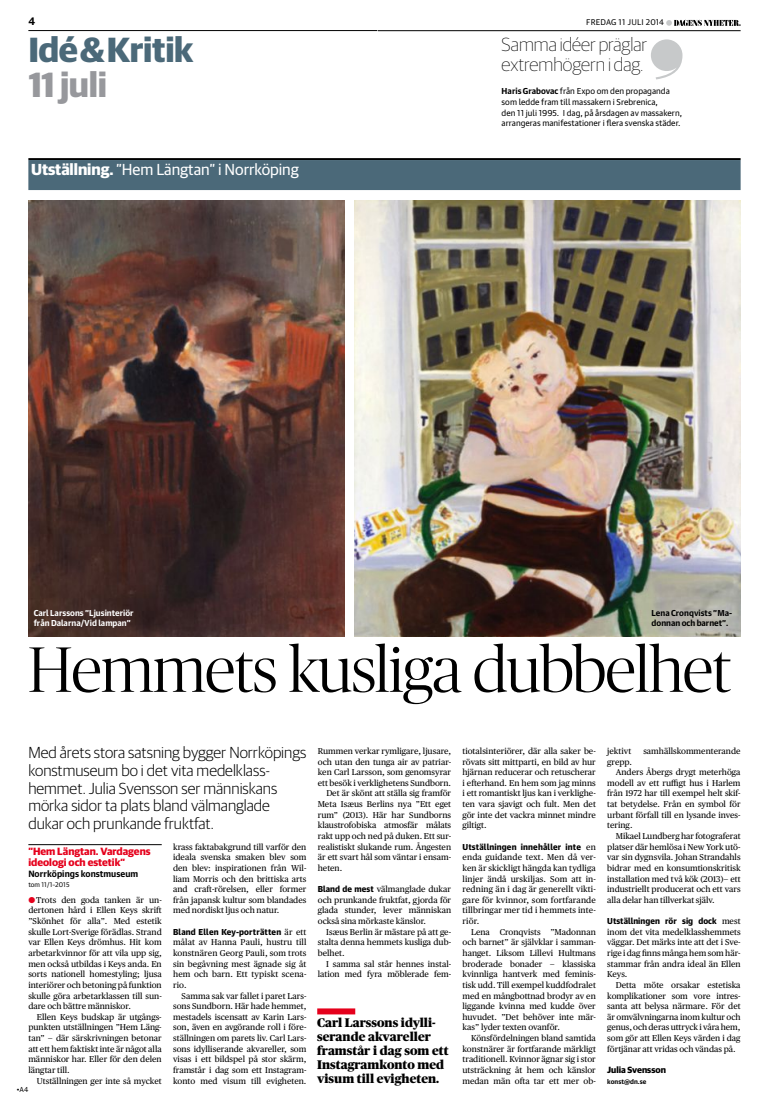
<style>
.page{position:relative;width:769px;height:1112px;background:#fff}
.page>*{position:absolute;margin:0;border:0;box-sizing:border-box;transform-origin:0 0}
.t1{font:300 64px "Publico Banner";letter-spacing:-.01em;color:#000}
.t2{font:700 35px "Guardian Sans";letter-spacing:-.01em;color:#4b6979}
.t3{font:700 35px "Guardian Sans";letter-spacing:-.01em;color:#97989c}
.t4{font:100 19px/20px "Guardian Sans";color:#000}
.t5{font:300 16px/17.5px "Guardian Sans";color:#000}
.t6{font:16px "Guardian Sans";letter-spacing:-.005em;color:#fff}
.t7{font:900 12.5px/14px "Publico Headline";color:#000}
.t8{font:700 10.5px/10.6px "Guardian Sans";color:#e5001c}
.t9{font:700 10.5px "Guardian Text Sans";color:#000}
.t10{font:700 9px "Guardian Sans";color:#000}
.t11{font:700 8.8px "Guardian Text Sans";color:#000}
.t12{font:8.5px/10.6px "Publico Text Sv";color:#000;text-align:justify}
.t13{font:8.3px/10.6px "Guardian Text Sans";color:#000}
.t14{font:900 8.3px "Guardian Text Sans";letter-spacing:.015em;color:#000}
.t15{font:700 8.3px/10.6px "Guardian Text Sans";color:#fff}
.t16{font:700 8.3px/10.6px "Guardian Text Sans";color:#000}
.t17{font:8px "Guardian Text Sans";letter-spacing:.015em;color:#000}
.t18{font:7px "Guardian Text Sans";color:#000}
.t19{font:6.5px "Guardian Text Sans";letter-spacing:.005em;color:#000}
.t20{font:700 6.5px "Guardian Text Sans";letter-spacing:.005em;color:#000}
.s1{font-weight:700}
.s2{color:#e5001c}
.s3{font-family:"Publico Text Sv";font-weight:400;font-size:8.5px}
.s4{font-family:"Guardian Text Sans";font-weight:900;font-size:8.3px}
</style>
<div class="page">
<hr style="left:28px;top:30px;width:712px;height:1px;background:#000">
<svg style="left:666px;top:20px;width:74px;height:6px"></svg>
<svg style="left:651px;top:39px;width:31px;height:40px"></svg>
<hr style="left:28px;top:158px;width:712px;height:2px;background:#000">
<div style="left:28px;top:160px;width:712px;height:30px;background:#4b6979"></div>
<hr style="left:28px;top:844px;width:134px;height:1px;background:#000">
<img style="left:354px;top:201px;width:386px;height:435px">
<img style="left:28px;top:201px;width:316px;height:435px">
<div style="left:317px;top:1008px;width:38px;height:6px;background:#e5001c"></div>
<p class="t9" style="left:28px;top:14px;width:8px">4</p>
<p class="t17" style="left:586px;top:17px;width:79px">fredag 11 juli 2014</p>
<h2 class="t2" style="left:28px;top:24px;width:167px">Idé &amp; Kritik</h2>
<h2 class="t3" style="left:28px;top:59px;width:80px">11 juli</h2>
<h3 class="t6" style="left:31px;top:158px;width:269px"><span class="s1">Utställning.</span> ”Hem Längtan” i Norrköping</h3>
<h3 class="t4" style="left:501px;top:34px;width:147px">Samma idéer präglar extremhögern i dag.</h3>
<p class="t13" style="left:501px;top:86px;width:182px"><span class="s1">Haris Grabovac</span> från expo om den propaganda som ledde fram till massakern i Srebrenica,<br>den 11 juli 1995. i dag, på årsdagen av massakern, arrangeras manifestationer i flera svenska städer.</p>
<p class="t15" style="left:34px;top:607px;width:101px">Carl Larssons ”Ljusinteriör från Dalarna/Vid lampan”</p>
<p class="t16" style="left:651px;top:607px;width:82px">Lena Cronqvists ”Ma&shy;donnan och barnet”.</p>
<h1 class="t1" style="left:28px;top:627px;width:704px">Hemmets kusliga dubbelhet</h1>
<h3 class="t5" style="left:28px;top:743px;width:279px">Med årets stora satsning bygger Norrköpings konstmuseum bo i det vita medelklass&shy;hemmet. Julia Svensson ser människans mörka sidor ta plats bland välmanglade dukar och prunkande fruktfat.</h3>
<p class="t8" style="left:28px;top:845px;width:124px">”Hem Längtan. Vardagens ideologi och estetik”</p>
<p class="t11" style="left:28px;top:867px;width:111px">Norrköpings konstmuseum</p>
<p class="t19" style="left:28px;top:880px;width:43px">tom 11/1–2015</p>
<p class="t12" style="left:28px;top:893px;width:135px"><span class="s2">○</span>Trots den goda tanken är un&shy;dertonen hård i Ellen Keys skrift ”Skönhet för alla”. Med estetik skulle Lort-Sverige förädlas. Strand var Ellen Keys drömhus. Hit kom arbetarkvinnor för att vila upp sig, men också utbildas i Keys anda. En sorts nationell homestyling; ljusa interiörer och betoning på funktion skulle göra arbetarklassen till sun&shy;dare och bättre människor.</p>
<p class="t12" style="left:28px;top:1010px;width:135px;text-indent:9px">Ellen Keys budskap är utgångs&shy;punkten utställningen ”Hem Läng&shy;tan” – där särskrivningen betonar att ett hem faktiskt inte är något alla människor har. Eller för den delen längtar till.</p>
<p class="t12" style="left:37px;top:1074px;width:126px">Utställningen ger inte så mycket</p>
<p class="t18" style="left:17px;top:1084px;width:13px">•A4</p>
<p class="t12" style="left:173px;top:840px;width:135px">krass faktabakgrund till varför den ideala svenska smaken blev som den blev: inspirationen från Wil&shy;liam Morris och den brittiska arts and craft-rörelsen, eller former från japansk kultur som blandades med nordiskt ljus och natur.</p>
<p class="t14" style="left:173px;top:926px;width:135px">Bland Ellen Key-porträtten <span class="s3">är ett</span></p>
<p class="t12" style="left:173px;top:936px;width:135px">målat av Hanna Pauli, hustru till konstnären Georg Pauli, som trots sin begåvning mest ägnade sig åt hem och barn. Ett typiskt scena&shy;rio.</p>
<p class="t12" style="left:173px;top:989px;width:135px;text-indent:8px">Samma sak var fallet i paret Lars&shy;sons Sundborn. Här hade hemmet, mestadels iscensatt av Karin Lars&shy;son, även en avgörande roll i före&shy;ställningen om parets liv. Carl Lars&shy;sons idylliserande akvareller, som visas i ett bildspel på stor skärm, framstår i dag som ett Instagram&shy;konto med visum till evigheten.</p>
<p class="t12" style="left:317px;top:745px;width:135px">Rummen verkar rymligare, ljusare,</p>
<p class="t12" style="left:317px;top:755px;width:135px">och utan den tunga air av patriar-</p>
<p class="t12" style="left:317px;top:766px;width:135px">ken Carl Larsson, som genomsyrar</p>
<p class="t12" style="left:317px;top:776px;width:135px">ett besök i verklighetens Sundborn.</p>
<p class="t12" style="left:326px;top:787px;width:126px">Det är skönt att ställa sig framför</p>
<p class="t12" style="left:317px;top:798px;width:135px">Meta Isæus Berlins nya ”Ett eget</p>
<p class="t12" style="left:317px;top:808px;width:135px">rum” (2013). Här har Sundborns</p>
<p class="t12" style="left:317px;top:819px;width:135px">klaustrofobiska atmosfär målats</p>
<p class="t12" style="left:317px;top:830px;width:135px">rakt upp och ned på duken. Ett sur-</p>
<p class="t12" style="left:317px;top:840px;width:135px">realistiskt slukande rum. Ångesten</p>
<p class="t12" style="left:317px;top:851px;width:135px">är ett svart hål som väntar i ensam-</p>
<p class="t12" style="left:317px;top:862px;width:26px">heten.</p>
<p class="t12" style="left:317px;top:883px;width:135px"><span class="s4">Bland de mest</span> välmanglade dukar och prunkande fruktfat, gjorda för glada stunder, lever människan också sina mörkaste känslor.</p>
<p class="t12" style="left:317px;top:925px;width:135px;text-indent:9px">Isæus Berlin är mästare på att ge&shy;stalta denna hemmets kusliga dub&shy;belhet.</p>
<p class="t12" style="left:317px;top:957px;width:135px;text-align:right">I samma sal står hennes instal&shy;lation med fyra möblerade fem-</p>
<h3 class="t7" style="left:317px;top:1014px;width:133px">Carl Larssons idylli&shy;serande akvareller framstår i dag som ett<br>Instagramkonto med visum till evigheten.</h3>
<p class="t12" style="left:462px;top:745px;width:135px">tiotalsinteriörer, där alla saker be&shy;rövats sitt mittparti, en bild av hur hjärnan reducerar och retuscherar i efterhand. En hem som jag minns i ett romantiskt ljus kan i verklighe&shy;ten vara sjavigt och fult. Men det gör inte det vackra minnet mindre giltigt.</p>
<p class="t14" style="left:462px;top:841px;width:135px">Utställningen innehåller inte <span class="s3">en</span></p>
<p class="t12" style="left:462px;top:851px;width:135px">enda guidande text. Men då ver&shy;ken är skickligt hängda kan tydliga linjer ändå urskiljas. Som att in&shy;redning än i dag är generellt vikti&shy;gare för kvinnor, som fortfarande tillbringar mer tid i hemmets inte&shy;riör.</p>
<p class="t12" style="left:462px;top:925px;width:135px;text-indent:8px">Lena Cronqvists ”Madonnan och barnet” är självklar i samman&shy;hanget. Liksom Lillevi Hultmans broderade bonader – klassiska kvinnliga hantverk med feminis&shy;tisk udd. Till exempel kuddfodralet med en mångbottnad brodyr av en liggande kvinna med kudde över huvudet. ”Det behöver inte mär&shy;kas” lyder texten ovanför.</p>
<p class="t12" style="left:462px;top:1032px;width:135px;text-indent:8px">Könsfördelningen bland samtida konstnärer är fortfarande märkligt traditionell. Kvinnor ägnar sig i stor utsträckning åt hem och känslor medan män ofta tar ett mer ob-</p>
<p class="t12" style="left:607px;top:745px;width:25px">jektivt</p>
<p class="t12" style="left:643px;top:745px;width:99px">samhällskommenterande</p>
<p class="t12" style="left:607px;top:755px;width:26px">grepp.</p>
<p class="t12" style="left:615px;top:766px;width:126px">Anders Åbergs drygt meterhöga</p>
<p class="t12" style="left:607px;top:776px;width:135px">modell av ett ruffigt hus i Harlem</p>
<p class="t12" style="left:607px;top:787px;width:135px">från 1972 har till exempel helt skif-</p>
<p class="t12" style="left:607px;top:798px;width:135px">tat betydelse. Från en symbol för</p>
<p class="t12" style="left:607px;top:808px;width:135px">urbant förfall till en lysande inves-</p>
<p class="t12" style="left:607px;top:819px;width:27px">tering.</p>
<p class="t12" style="left:615px;top:830px;width:126px">Mikael Lundberg har fotograferat</p>
<p class="t12" style="left:607px;top:840px;width:135px">platser där hemlösa i New York utö-</p>
<p class="t12" style="left:607px;top:851px;width:135px">var sin dygnsvila. Johan Strandahls</p>
<p class="t12" style="left:607px;top:862px;width:135px">bidrar med en konsumtionskritisk</p>
<p class="t12" style="left:607px;top:872px;width:135px">installation med två kök (2013)– ett</p>
<p class="t12" style="left:607px;top:883px;width:135px">industriellt producerat och ett vars</p>
<p class="t12" style="left:607px;top:893px;width:109px">alla delar han tillverkat själv.</p>
<p class="t14" style="left:607px;top:915px;width:135px">Utställningen rör sig dock <span class="s3">mest</span></p>
<p class="t12" style="left:607px;top:925px;width:135px">inom det vita medelklasshemmets väggar. Det märks inte att det i Sve&shy;rige i dag finns många hem som här&shy;stammar från andra ideal än Ellen Keys.</p>
<p class="t12" style="left:607px;top:978px;width:135px;text-indent:8px">Detta möte orsakar estetiska komplikationer som vore intres&shy;santa att belysa närmare. För det är omvälvningarna inom kultur och genus, och deras uttryck i våra hem, som gör att Ellen Keys värden i dag förtjänar att vridas och vändas på.</p>
<p class="t10" style="left:607px;top:1062px;width:60px">Julia Svensson</p>
<p class="t20" style="left:607px;top:1076px;width:41px">konst@dn.se</p>
</div>
